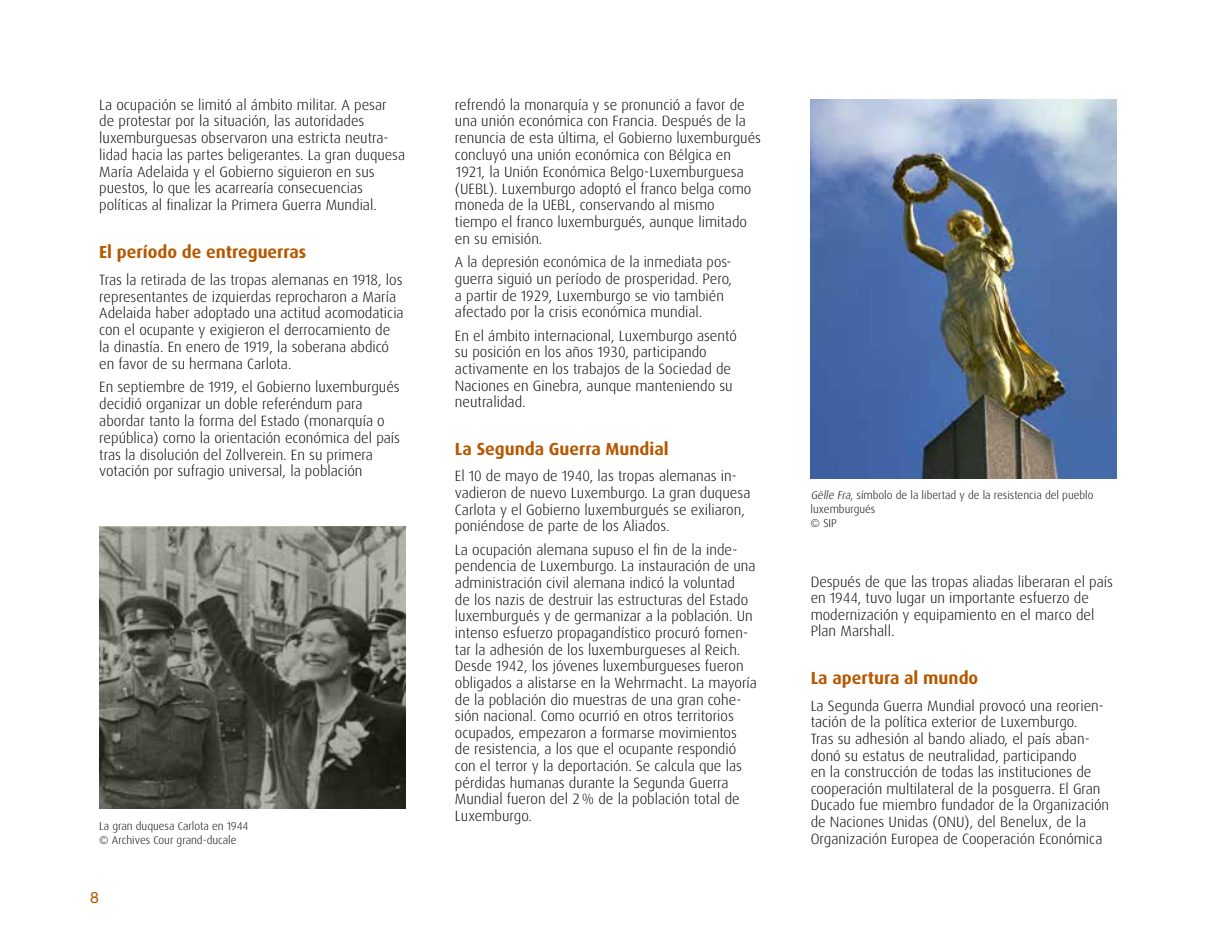
<style>
.page{position:relative;width:1216px;height:943px;background:#fff}
.page>*{position:absolute;margin:0;border:0;box-sizing:border-box;transform-origin:0 0}
.t1{font:700 17.5px "Dax";color:#b65800}
.t2{font:15.75px "Helvetica Neue";color:#b65800}
.t3{font:300 14.88px/16.6px "Dax";color:#000}
.t4{font:300 11.38px/14px "Dax";color:#000}
.s1{font-style:italic}
</style>
<div class="page">
<img style="left:810px;top:99px;width:306px;height:380px">
<img style="left:99px;top:526px;width:306px;height:283px">
<p class="t3" style="left:99px;top:96px;width:307px">La ocupación se limitó al ámbito militar. A pesar de protestar por la situación, las autoridades luxemburguesas observaron una estricta neutra&shy;lidad hacia las partes beligerantes. La gran duquesa María Adelaida y el Gobierno siguieron en sus puestos, lo que les acarrearía consecuencias políticas al finalizar la Primera Guerra Mundial.</p>
<p class="t1" style="left:99px;top:242px;width:209px">El período de entreguerras</p>
<p class="t3" style="left:99px;top:271px;width:306px">Tras la retirada de las tropas alemanas en 1918, los representantes de izquierdas reprocharon a María Adelaida haber adoptado una actitud acomodaticia con el ocupante y exigieron el derrocamiento de la dinastía. En enero de 1919, la soberana abdicó en favor de su hermana Carlota.</p>
<p class="t3" style="left:99px;top:379px;width:302px">En septiembre de 1919, el Gobierno luxemburgués decidió organizar un doble referéndum para abordar tanto la forma del Estado (monarquía o república) como la orientación económica del país tras la disolución del Zollverein. En su primera votación por sufragio universal, la población</p>
<p class="t4" style="left:99px;top:819px;width:151px">La gran duquesa Carlota en 1944 © Archives Cour grand-ducale</p>
<p class="t2" style="left:90px;top:886px;width:10px">8</p>
<p class="t3" style="left:455px;top:96px;width:307px">refrendó la monarquía y se pronunció a favor de una unión económica con Francia. Después de la renuncia de esta última, el Gobierno luxemburgués concluyó una unión económica con Bélgica en 1921, la Unión Económica Belgo-Luxemburguesa (UEBL). Luxemburgo adoptó el franco belga como moneda de la UEBL, conservando al mismo<br>tiempo el franco luxemburgués, aunque limitado en su emisión.</p>
<p class="t3" style="left:455px;top:254px;width:278px">A la depresión económica de la inmediata pos&shy;guerra siguió un período de prosperidad. Pero, a partir de 1929, Luxemburgo se vio también afectado por la crisis económica mundial.</p>
<p class="t3" style="left:455px;top:327px;width:283px">En el ámbito internacional, Luxemburgo asentó su posición en los años 1930, participando activamente en los trabajos de la Sociedad de Naciones en Ginebra, aunque manteniendo su neutralidad.</p>
<p class="t1" style="left:455px;top:439px;width:215px">La Segunda Guerra Mundial</p>
<p class="t3" style="left:455px;top:468px;width:297px">El 10 de mayo de 1940, las tropas alemanas in&shy;vadieron de nuevo Luxemburgo. La gran duquesa Carlota y el Gobierno luxemburgués se exiliaron, poniéndose de parte de los Aliados.</p>
<p class="t3" style="left:455px;top:541px;width:303px">La ocupación alemana supuso el fin de la inde&shy;pendencia de Luxemburgo. La instauración de una administración civil alemana indicó la voluntad<br>de los nazis de destruir las estructuras del Estado luxemburgués y de germanizar a la población. Un intenso esfuerzo propagandístico procuró fomen&shy;tar la adhesión de los luxemburgueses al Reich.<br>Desde 1942, los jóvenes luxemburgueses fueron obligados a alistarse en la Wehrmacht. La mayoría de la población dio muestras de una gran cohe&shy;sión nacional. Como ocurrió en otros territorios ocupados, empezaron a formarse movimientos<br>de resistencia, a los que el ocupante respondió con el terror y la deportación. Se calcula que las pérdidas humanas durante la Segunda Guerra Mundial fueron del 2% de la población total de Luxemburgo.</p>
<p class="t4" style="left:810px;top:488px;width:284px"><span class="s1">Gëlle Fra</span>, símbolo de la libertad y de la resistencia del pueblo luxemburgués<br>© SIP</p>
<p class="t3" style="left:810px;top:573px;width:304px">Después de que las tropas aliadas liberaran el país en 1944, tuvo lugar un importante esfuerzo de modernización y equipamiento en el marco del Plan Marshall.</p>
<p class="t1" style="left:810px;top:668px;width:169px">La apertura al mundo</p>
<p class="t3" style="left:810px;top:697px;width:300px">La Segunda Guerra Mundial provocó una reorien&shy;tación de la política exterior de Luxemburgo.<br>Tras su adhesión al bando aliado, el país aban&shy;donó su estatus de neutralidad, participando<br>en la construcción de todas las instituciones de cooperación multilateral de la posguerra. El Gran Ducado fue miembro fundador de la Organización de Naciones Unidas (ONU), del Benelux, de la Organización Europea de Cooperación Económica</p>
</div>
